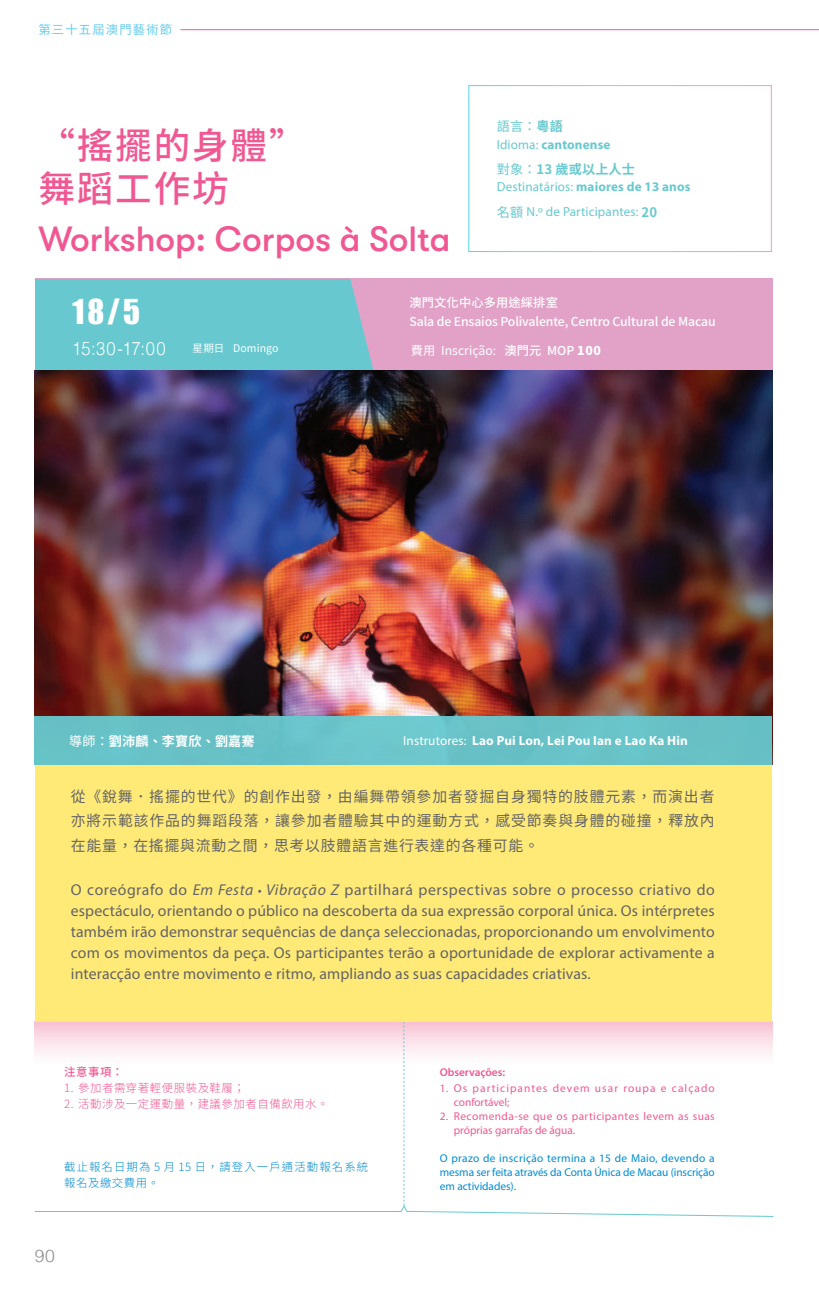
<style>
.page{position:relative;width:819px;height:1290px;background:#fff}
.page>*{position:absolute;margin:0;border:0;box-sizing:border-box;transform-origin:0 0}
.t1{font:500 36.57px/43.8px "Noto Sans TC";letter-spacing:.05em;color:#f05893}
.t2{font:500 35px "GT Walsheim";color:#f05893}
.t3{font:31.5px "Impact";color:#fff}
.t4{font:300 18.38px "Helvetica";letter-spacing:.045em;color:#fff;scale:.9 1}
.t5{font:300 17.5px "Helvetica";color:#8a8c8f}
.t6{font:15.75px/21px "Myriad Pro";letter-spacing:.01em;color:#636366;text-align:justify}
.t7{font:14.88px/24.5px "Noto Sans TC";letter-spacing:.05em;color:#636366;text-align:justify}
.t8{font:13.12px/24.5px "Myriad Pro";letter-spacing:.01em;color:#67c9cf}
.t9{font:700 13.12px "Myriad Pro";letter-spacing:.01em;color:#fff}
.t10{font:700 13.12px "Myriad Pro";letter-spacing:.01em;color:#67c9cf}
.t11{font:700 13.12px "Noto Sans TC";letter-spacing:.01em;color:#fff}
.t12{font:700 13.12px "Noto Sans TC";letter-spacing:.01em;color:#67c9cf}
.t13{font:13.12px "Noto Sans TC";color:#67c9cf}
.t14{font:500 12.25px/19.2px "Noto Sans TC";letter-spacing:-.01em;color:#fff}
.t15{font:12.25px "Noto Sans TC";color:#fff}
.t16{font:12.25px "Noto Sans TC";letter-spacing:.1em;color:#64cdef}
.t17{font:11.38px/14px "Myriad Pro";letter-spacing:-.01em;color:#008cd0;text-align:justify}
.t18{font:11.38px/14px "Myriad Pro";letter-spacing:.04em;color:#f05893}
.t19{font:11.38px/14px "Myriad Pro";letter-spacing:.09em;color:#f05893}
.t20{font:300 11.38px "Noto Sans TC";letter-spacing:.05em;color:#f05893}
.t21{font:300 11.38px/15.8px "Noto Sans TC";letter-spacing:.1em;color:#008cd0}
.t22{font:600 11.38px "Myriad Pro";letter-spacing:-.005em;color:#f05893}
.t23{font:500 11.38px "Noto Sans TC";color:#f05893}
.t24{font:10.5px "Noto Sans TC";letter-spacing:.01em;color:#fff}
.s1{font-weight:700}
.s2{font-weight:400}
.s3{font-family:"Noto Sans TC"}
.s4{font-family:"Noto Sans TC";font-weight:700}
.s5{font-weight:500}
.s6{font-weight:900}
.s7{font-style:italic}
.s8{font-style:italic;font-size:14px}
</style>
<div class="page">
<div style="left:35px;top:279px;width:737px;height:92px;background:#e2a2c8"></div>
<svg style="left:34px;top:1021px;width:739px;height:196px"></svg>
<div style="left:35px;top:279px;width:338px;height:92px;background:#67c9cf"></div>
<div style="left:35px;top:371px;width:736px;height:650px;background:#ffea77"></div>
<img style="left:35px;top:371px;width:737px;height:394px">
<div style="left:468px;top:85px;width:303px;height:167px;border:1px solid #fff"></div>
<div style="left:35px;top:716px;width:736px;height:49px;background:#68c2c6"></div>
<hr style="left:180px;top:29px;width:639px;height:1px;background:#f05893">
<p class="t16" style="left:38px;top:23px;width:135px">第三十五屆澳門藝術節</p>
<h1 class="t1" style="left:38px;top:124px;width:268px">“搖擺的身體”舞蹈工作坊</h1>
<h2 class="t2" style="left:38px;top:219px;width:413px">Workshop: Corpos à Solta</h2>
<p class="t13" style="left:496px;top:119px;width:68px">語言：<span class="s1">粵語</span></p>
<p class="t10" style="left:496px;top:136px;width:115px"><span class="s2">Idioma:</span> cantonense</p>
<p class="t12" style="left:496px;top:161px;width:140px"><span class="s2">對象：</span>13 歲或以上人士</p>
<p class="t8" style="left:496px;top:175px;width:195px">Destinatários: <span class="s1">maiores de 13 anos</span><span class="s3">名額</span> N.º de Participantes: <span class="s4">20</span></p>
<h3 class="t3" style="left:73px;top:287px;width:69px">18/5</h3>
<p class="t4" style="left:72px;top:332px;width:105px">15:30-17:00</p>
<p class="t24" style="left:192px;top:342px;width:88px">星期日 Domingo</p>
<p class="t14" style="left:409px;top:293px;width:307px">澳門文化中心多用途綵排室<br>Sala de Ensaios Polivalente, Centro Cultural de Macau</p>
<p class="t15" style="left:411px;top:344px;width:191px">費用 Inscrição: <span class="s5">澳門元 MOP</span> <span class="s6">100</span></p>
<p class="t11" style="left:69px;top:734px;width:187px"><span class="s2">導師：</span>劉沛麟、李寶欣、劉嘉騫</p>
<p class="t9" style="left:403px;top:732px;width:286px"><span class="s2">Instrutores:</span> Lao Pui Lon, Lei Pou Ian e Lao Ka Hin</p>
<p class="t7" style="left:71px;top:784px;width:645px">從《銳舞．搖擺的世代》的創作出發，由編舞帶領參加者發掘自身獨特的肢體元素，而演出者亦將示範該作品的舞蹈段落，讓參加者體驗其中的運動方式，感受節奏與身體的碰撞，釋放內在能量，在搖擺與流動之間，思考以肢體語言進行表達的各種可能。</p>
<p class="t6" style="left:71px;top:879px;width:645px">O coreógrafo do <span class="s7">Em Festa</span> <span class="s8">•</span> <span class="s7">Vibração Z</span> partilhará perspectivas sobre o processo criativo do espectáculo, orientando o público na descoberta da sua expressão corporal única. Os intérpretes também irão demonstrar sequências de dança seleccionadas, proporcionando um envolvimento com os movimentos da peça. Os participantes terão a oportunidade de explorar activamente a interacção entre movimento e ritmo, ampliando as suas capacidades criativas.</p>
<p class="t23" style="left:64px;top:1066px;width:61px">注意事項：</p>
<p class="t20" style="left:64px;top:1081px;width:182px">1. 參加者需穿著輕便服裝及鞋履；</p>
<p class="t20" style="left:64px;top:1097px;width:266px">2. 活動涉及一定運動量，建議參加者自備飲用水。</p>
<p class="t21" style="left:64px;top:1159px;width:305px">截止報名日期為 5 月 15 日，請登入一戶通活動報名系統報名及繳交費用。</p>
<p class="t5" style="left:35px;top:1241px;width:22px">90</p>
<p class="t22" style="left:440px;top:1065px;width:67px">Observações:</p>
<p class="t19" style="left:454px;top:1080px;width:262px;text-indent:-14px">1. Os participantes devem usar roupa e calçado confortável;</p>
<p class="t18" style="left:454px;top:1108px;width:262px;text-indent:-14px">2. Recomenda-se que os participantes levem as suas próprias garrafas de água.</p>
<p class="t17" style="left:440px;top:1150px;width:276px">O prazo de inscrição termina a 15 de Maio, devendo a mesma ser feita através da Conta Única de Macau (inscrição em actividades).</p>
</div>
